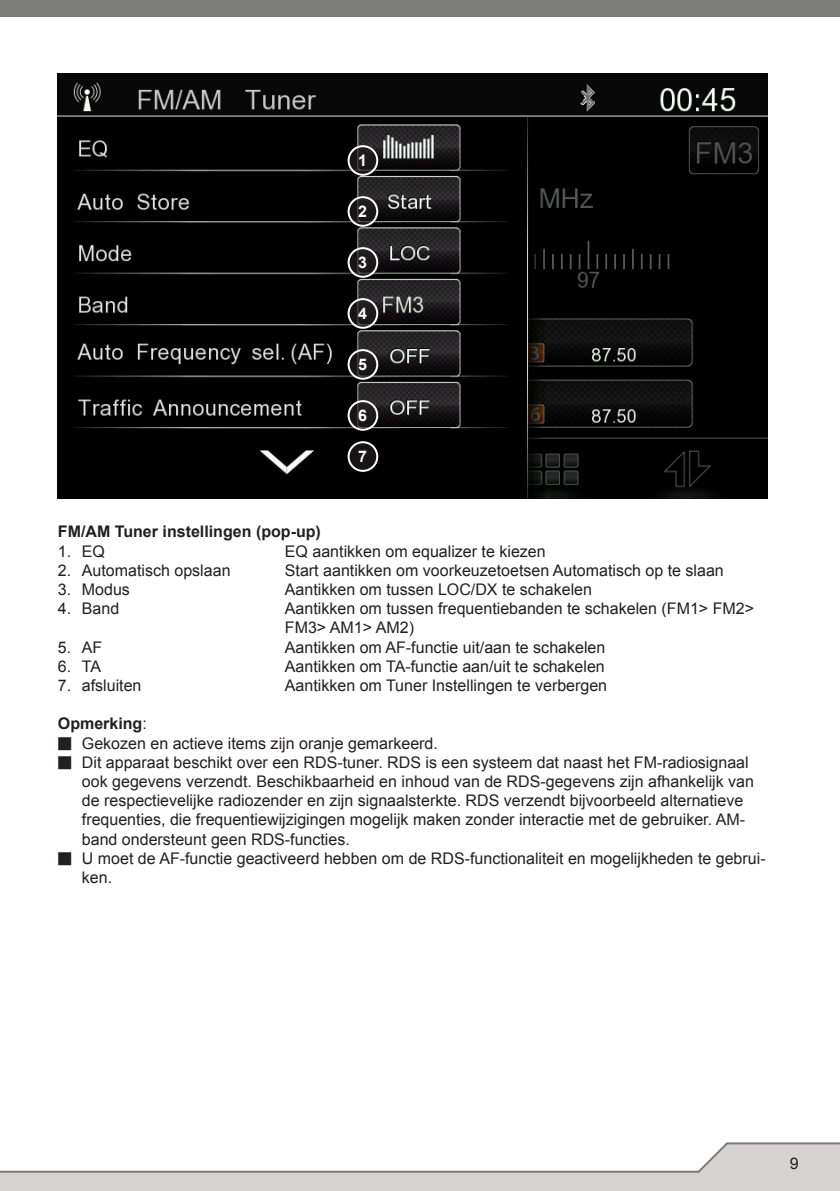
<style>
.page{position:relative;width:840px;height:1191px;background:#fff}
.page>*{position:absolute;margin:0;border:0;box-sizing:border-box;transform-origin:0 0}
.t1{font:16px/19.2px "Arial";color:#231f20}
.t2{font:700 16px "Arial";color:#231f20}
.t3{font:700 16px "Arial";color:#fff}
.s1{font-weight:400}
</style>
<div class="page">
<div style="left:0;top:1173px;width:839px;height:18px;background:#d6d3d2"></div>
<svg style="left:0;top:1142px;width:839px;height:31px"></svg>
<div style="left:0;top:0;width:839px;height:17px;background:#7b7c7a"></div>
<img style="left:58px;top:74px;width:708px;height:425px">
<svg style="left:348px;top:146px;width:29px;height:29px"></svg>
<div style="left:347px;top:145px;width:31px;height:31px;border:2px solid #fff;border-radius:50%"></div>
<svg style="left:348px;top:248px;width:29px;height:29px"></svg>
<div style="left:347px;top:247px;width:31px;height:31px;border:2px solid #fff;border-radius:50%"></div>
<svg style="left:348px;top:350px;width:29px;height:29px"></svg>
<div style="left:347px;top:349px;width:31px;height:31px;border:2px solid #fff;border-radius:50%"></div>
<svg style="left:348px;top:197px;width:29px;height:29px"></svg>
<div style="left:347px;top:196px;width:31px;height:31px;border:2px solid #fff;border-radius:50%"></div>
<svg style="left:348px;top:401px;width:29px;height:29px"></svg>
<div style="left:347px;top:400px;width:31px;height:31px;border:2px solid #fff;border-radius:50%"></div>
<svg style="left:348px;top:299px;width:29px;height:29px"></svg>
<div style="left:347px;top:298px;width:31px;height:31px;border:2px solid #fff;border-radius:50%"></div>
<svg style="left:348px;top:442px;width:29px;height:29px"></svg>
<div style="left:347px;top:441px;width:31px;height:31px;border:2px solid #fff;border-radius:50%"></div>
<p class="t3" style="left:358px;top:149px;width:10px">1</p>
<p class="t3" style="left:358px;top:200px;width:10px">2</p>
<p class="t3" style="left:358px;top:251px;width:10px">3</p>
<p class="t3" style="left:358px;top:302px;width:10px">4</p>
<p class="t3" style="left:358px;top:353px;width:10px">5</p>
<p class="t3" style="left:358px;top:404px;width:10px">6</p>
<p class="t3" style="left:358px;top:445px;width:10px">7</p>
<p class="t2" style="left:58px;top:521px;width:264px">FM/AM Tuner instellingen (pop-up)</p>
<p class="t1" style="left:58px;top:541px;width:49px">1. EQ</p>
<p class="t1" style="left:285px;top:541px;width:262px">EQ aantikken om equalizer te kiezen</p>
<p class="t1" style="left:58px;top:560px;width:174px">2. Automatisch opslaan</p>
<p class="t1" style="left:285px;top:560px;width:440px">Start aantikken om voorkeuzetoetsen Automatisch op te slaan</p>
<p class="t1" style="left:58px;top:580px;width:74px">3. Modus</p>
<p class="t1" style="left:285px;top:580px;width:308px">Aantikken om tussen LOC/DX te schakelen</p>
<p class="t1" style="left:58px;top:599px;width:63px">4. Band</p>
<p class="t1" style="left:285px;top:599px;width:470px">Aantikken om tussen frequentiebanden te schakelen (FM1&gt; FM2&gt;<br>FM3&gt; AM1&gt; AM2)</p>
<p class="t1" style="left:58px;top:637px;width:46px">5. AF</p>
<p class="t1" style="left:285px;top:637px;width:322px">Aantikken om AF-functie uit/aan te schakelen</p>
<p class="t1" style="left:58px;top:656px;width:45px">6. TA</p>
<p class="t1" style="left:285px;top:656px;width:321px">Aantikken om TA-functie aan/uit te schakelen</p>
<p class="t1" style="left:58px;top:676px;width:85px">7. afsluiten</p>
<p class="t1" style="left:285px;top:676px;width:323px">Aantikken om Tuner Instellingen te verbergen</p>
<p class="t2" style="left:58px;top:713px;width:90px">Opmerking<span class="s1">:</span></p>
<p class="t1" style="left:58px;top:733px;width:381px">■ Gekozen en actieve items zijn oranje gemarkeerd.</p>
<p class="t1" style="left:82px;top:752px;width:673px;text-indent:-24px">■ Dit apparaat beschikt over een RDS-tuner. RDS is een systeem dat naast het FM-radiosignaal ook gegevens verzendt. Beschikbaarheid en inhoud van de RDS-gegevens zijn afhankelijk van de respectievelijke radiozender en zijn signaalsterkte. RDS verzendt bijvoorbeeld alternatieve frequenties, die frequentiewijzigingen mogelijk maken zonder interactie met de gebruiker. AM&shy;band ondersteunt geen RDS-functies.</p>
<p class="t1" style="left:82px;top:848px;width:685px;text-indent:-24px">■ U moet de AF-functie geactiveerd hebben om de RDS-functionaliteit en mogelijkheden te gebrui&shy;ken.</p>
<p class="t1" style="left:789px;top:1154px;width:10px">9</p>
</div>
